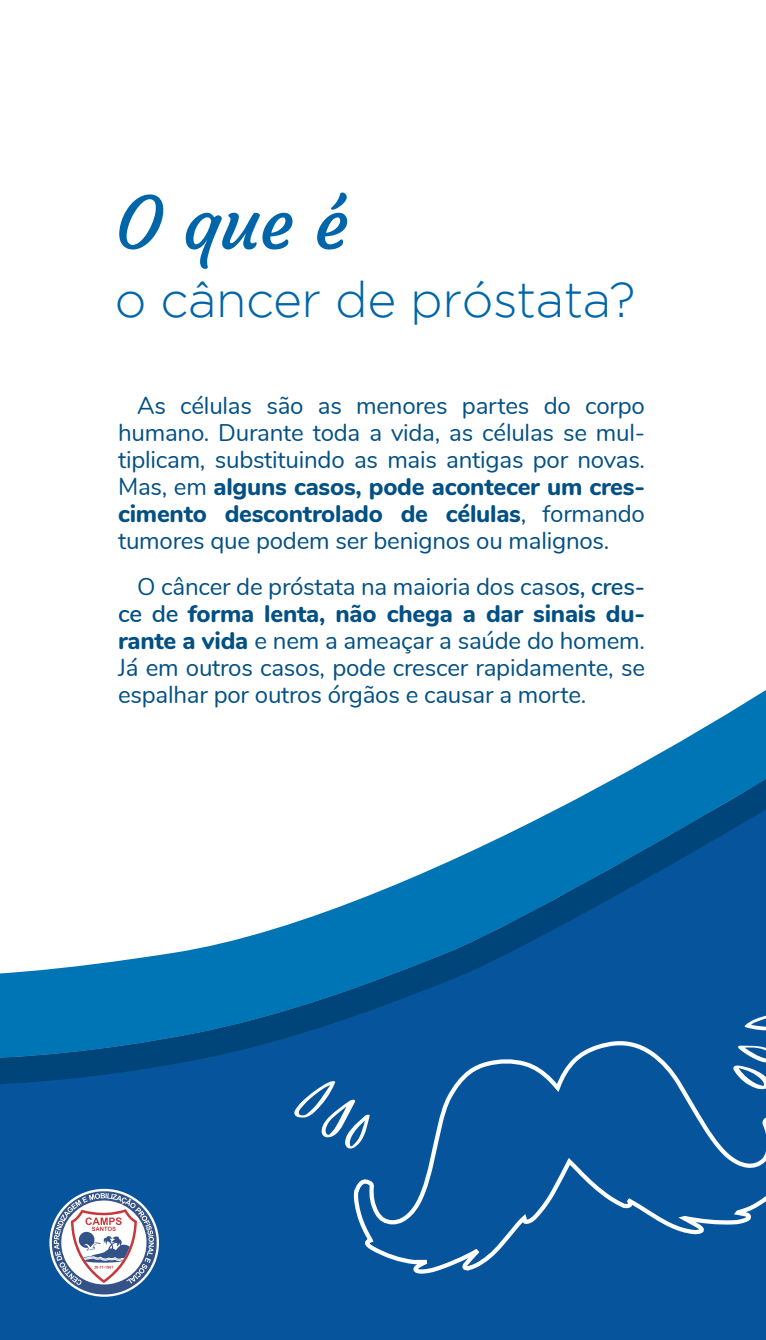
<style>
.page{position:relative;width:766px;height:1340px;background:#fff}
.page>*{position:absolute;margin:0;border:0;box-sizing:border-box;transform-origin:0 0}
.t1{font:72px "Courgette";color:#0066a9}
.t2{font:300 49.5px "Gotham";letter-spacing:-.01em;color:#0066a9}
.t3{font:24.07px/27px "Nunito";letter-spacing:-.01em;color:#035085;text-align:justify}
.s1{font-weight:800}
.s2{font-weight:600}
</style>
<div class="page">
<svg style="left:0;top:711px;width:765px;height:628px"></svg>
<svg style="left:52px;top:1191px;width:105px;height:104px"></svg>
<div style="left:352px;top:1004px;width:413px;height:272px;background:#05549c"></div>
<svg style="left:744px;top:1014px;width:21px;height:16px"></svg>
<svg style="left:293px;top:1081px;width:77px;height:68px;background:#3474ae"></svg>
<svg style="left:732px;top:1045px;width:33px;height:44px"></svg>
<h1 class="t1" style="left:115px;top:179px;width:235px">O que é</h1>
<h2 class="t2" style="left:115px;top:272px;width:522px">o câncer de próstata?</h2>
<p class="t3" style="left:118px;top:390px;width:528px;text-indent:19px">As células são as menores partes do corpo humano. Durante toda a vida, as células se mul&shy;tiplicam, substituindo as mais antigas por novas.<br>Mas, em <span class="s1">alguns casos, pode acontecer um cres&shy;cimento descontrolado de células</span>, formando tumores que podem ser benignos ou malignos.</p>
<p class="t3" style="left:118px;top:571px;width:528px;text-indent:19px">O câncer de próstata na maioria dos caso<span class="s2">s, cres&shy;ce de</span> <span class="s1">forma lenta, não chega a dar sinais du&shy;rante a vida</span> e nem a ameaçar a saúde do homem.<br>Já em outros casos, pode crescer rapidamente, se espalhar por outros órgãos e causar a morte.</p>
</div>
